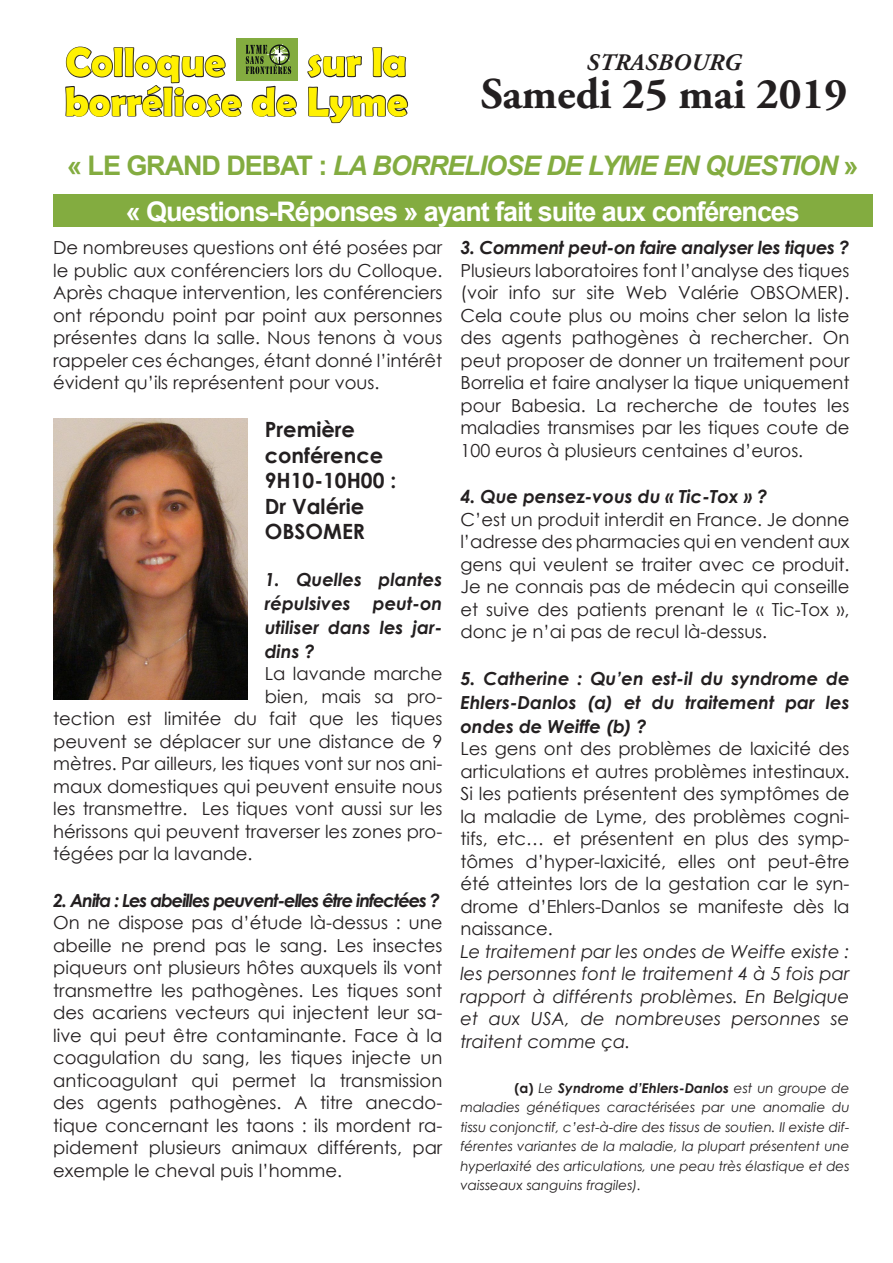
<style>
.page{position:relative;width:893px;height:1263px;background:#fff}
.page>*{position:absolute;margin:0;border:0;box-sizing:border-box;transform-origin:0 0}
.t1{font:700 43.8px "Adobe Garamond Pro";color:#231f20}
.t2{font:700 41.1px "Berlin Sans FB Demi";color:#fff101}
.t3{font:700 27px "Arial";letter-spacing:-.04em;color:#fff}
.t4{font:italic 700 27px "Arial";letter-spacing:-.04em;color:#83ac40}
.t5{font:italic 700 23.7px "Adobe Garamond Pro";letter-spacing:.015em;color:#231f20}
.t6{font:700 21px/25.5px "Century Gothic";color:#231f20}
.t7{font:18px/22.5px "Century Gothic";color:#231f20;text-align:justify}
.t8{font:italic 700 18px/24px "Century Gothic";color:#231f20;text-align:justify}
.t9{font:italic 18px/22.5px "Century Gothic";color:#231f20;text-align:justify}
.t10{font:italic 700 18px "Century Gothic";letter-spacing:-.06em;color:#231f20}
.t11{font:italic 700 18px "Century Gothic";letter-spacing:-.02em;color:#231f20}
.t12{font:italic 13.5px/19.5px "Century Gothic";color:#231f20;text-align:justify}
.s1{font-style:normal}
.s2{font-weight:700;font-style:normal}
.s3{font-weight:700}
</style>
<div class="page">
<div style="left:53px;top:195px;width:820px;height:32px;background:#83ac40"></div>
<img style="left:53px;top:419px;width:195px;height:280px">
<svg style="left:65px;top:38px;width:233px;height:80px"></svg>
<svg style="left:307px;top:47px;width:102px;height:77px"></svg>
<p class="t2" style="left:66px;top:38px;width:161px">Colloque</p>
<p class="t2" style="left:307px;top:38px;width:101px">sur la</p>
<p class="t2" style="left:65px;top:78px;width:345px">borréliose de Lyme</p>
<p class="t5" style="left:587px;top:48px;width:157px">STRASBOURG</p>
<p class="t1" style="left:481px;top:68px;width:368px">Samedi 25 mai 2019</p>
<p class="t4" style="left:67px;top:147px;width:793px"><span class="s1">« LE GRAND DEBAT :</span> LA BORRELIOSE DE LYME EN QUESTION <span class="s1">»</span></p>
<p class="t3" style="left:126px;top:192px;width:675px">« Questions-Réponses » ayant fait suite aux conférences</p>
<p class="t7" style="left:53px;top:236px;width:391px">De nombreuses questions ont été posées par le public aux conférenciers lors du Colloque.<br>Après chaque intervention, les conférenciers ont répondu point par point aux personnes présentes dans la salle. Nous tenons à vous rappeler ces échanges, étant donné l’intérêt évident qu’ils représentent pour vous.</p>
<p class="t6" style="left:265px;top:416px;width:92px">Première</p>
<p class="t6" style="left:265px;top:441px;width:133px">conférence<br>9H10-10H00 :</p>
<p class="t6" style="left:265px;top:492px;width:101px">Dr Valérie</p>
<p class="t6" style="left:265px;top:518px;width:102px">OBSOMER</p>
<p class="t8" style="left:265px;top:566px;width:179px">1. Quelles plantes répulsives peut-on utiliser dans les jar&shy;dins ?</p>
<p class="t7" style="left:265px;top:662px;width:179px">La lavande marche</p>
<p class="t7" style="left:265px;top:685px;width:179px">bien, mais sa pro-</p>
<p class="t7" style="left:53px;top:707px;width:391px">tection est limitée du fait que les tiques</p>
<p class="t7" style="left:53px;top:730px;width:391px">peuvent se déplacer sur une distance de 9</p>
<p class="t7" style="left:53px;top:752px;width:391px">mètres. Par ailleurs, les tiques vont sur nos ani-</p>
<p class="t7" style="left:53px;top:775px;width:391px">maux domestiques qui peuvent ensuite nous</p>
<p class="t7" style="left:53px;top:797px;width:391px">les transmettre. Les tiques vont aussi sur les</p>
<p class="t7" style="left:53px;top:820px;width:391px">hérissons qui peuvent traverser les zones pro-</p>
<p class="t7" style="left:53px;top:842px;width:201px">tégées par la lavande.</p>
<p class="t10" style="left:53px;top:886px;width:389px">2. Anita : Les abeilles peuvent-elles être infectées ?</p>
<p class="t7" style="left:53px;top:911px;width:391px">On ne dispose pas d’étude là-dessus : une abeille ne prend pas le sang. Les insectes piqueurs ont plusieurs hôtes auxquels ils vont transmettre les pathogènes. Les tiques sont des acariens vecteurs qui injectent leur sa&shy;live qui peut être contaminante. Face à la coagulation du sang, les tiques injecte un anticoagulant qui permet la transmission des agents pathogènes. A titre anecdo&shy;tique concernant les taons : ils mordent ra&shy;pidement plusieurs animaux différents, par exemple le cheval puis l’homme.</p>
<p class="t11" style="left:460px;top:234px;width:391px">3. Comment peut-on faire analyser les tiques ?</p>
<p class="t7" style="left:460px;top:259px;width:391px">Plusieurs laboratoires font l’analyse des tiques (voir info sur site Web Valérie OBSOMER).<br>Cela coute plus ou moins cher selon la liste des agents pathogènes à rechercher. On peut proposer de donner un traitement pour Borrelia et faire analyser la tique uniquement pour Babesia. La recherche de toutes les maladies transmises par les tiques coute de 100 euros à plusieurs centaines d’euros.</p>
<p class="t8" style="left:460px;top:484px;width:309px">4. Que pensez-vous du « Tic-Tox » ?</p>
<p class="t7" style="left:460px;top:508px;width:391px">C’est un produit interdit en France. Je donne l’adresse des pharmacies qui en vendent aux gens qui veulent se traiter avec ce produit.<br>Je ne connais pas de médecin qui conseille et suive des patients prenant le « Tic-Tox », donc je n’ai pas de recul là-dessus.</p>
<p class="t8" style="left:460px;top:665px;width:391px">5. Catherine : Qu’en est-il du syndrome de Ehlers-Danlos (a) et du traitement par les ondes de Weiffe (b) ?</p>
<p class="t7" style="left:460px;top:737px;width:391px">Les gens ont des problèmes de laxicité des articulations et autres problèmes intestinaux.<br>Si les patients présentent des symptômes de la maladie de Lyme, des problèmes cogni&shy;tifs, etc… et présentent en plus des symp&shy;tômes d’hyper-laxicité, elles ont peut-être été atteintes lors de la gestation car le syn&shy;drome d’Ehlers-Danlos se manifeste dès la naissance.</p>
<p class="t9" style="left:460px;top:940px;width:391px">Le traitement par les ondes de Weiffe existe : les personnes font le traitement 4 à 5 fois par rapport à différents problèmes. En Belgique et aux USA, de nombreuses personnes se traitent comme ça.</p>
<p class="t12" style="left:460px;top:1078px;width:391px;text-indent:54px"><span class="s2">(a)</span> Le <span class="s3">Syndrome d’Ehlers-Danlos</span> est un groupe de maladies génétiques caractérisées par une anomalie du tissu conjonctif, c’est-à-dire des tissus de soutien. Il existe dif&shy;férentes variantes de la maladie, la plupart présentent une hyperlaxité des articulations, une peau très élastique et des vaisseaux sanguins fragiles).</p>
</div>
